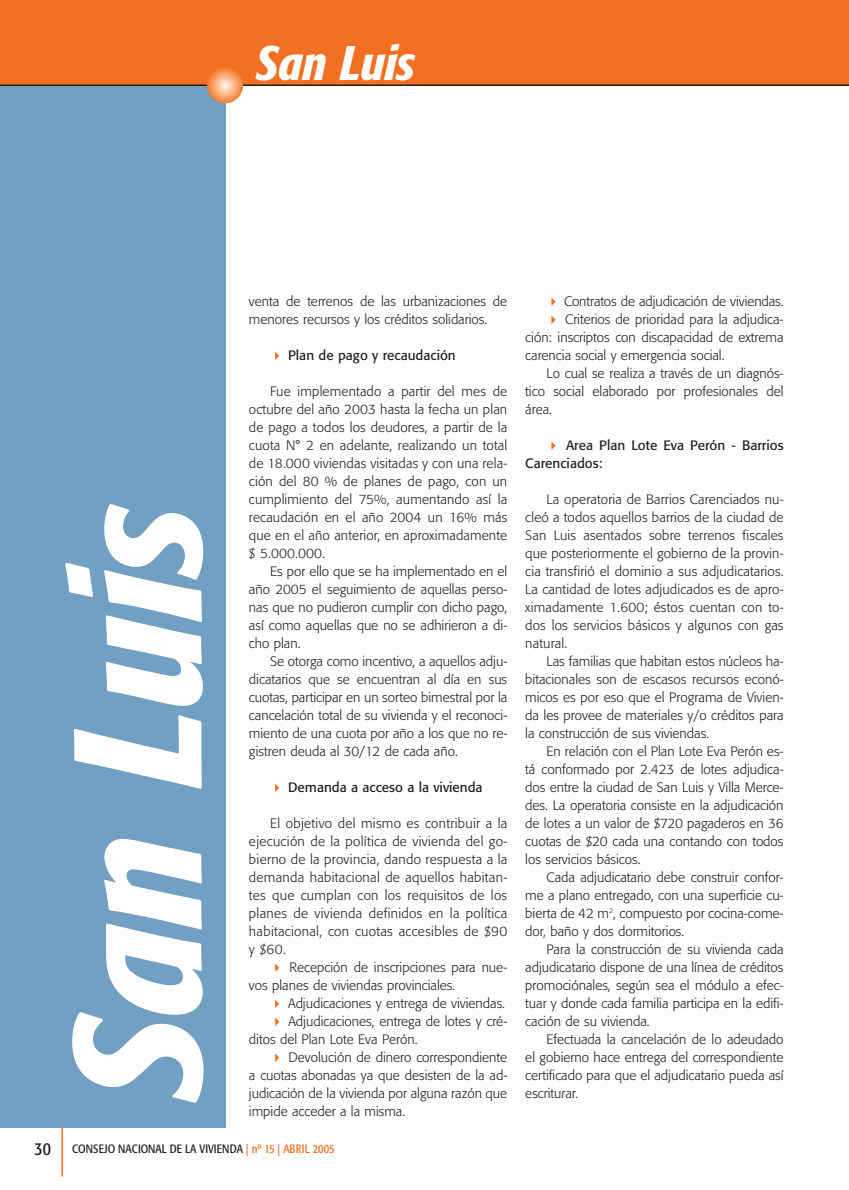
<style>
.page{position:relative;width:849px;height:1190px;background:#fff}
.page>*{position:absolute;margin:0;border:0;box-sizing:border-box;transform-origin:0 0}
.t1{font:italic 500 condensed 180px "Formata";color:#fff}
.t2{font:italic 500 condensed 48px "Formata";color:#fff}
.t3{font:300 13.5px/18px "Formata";color:#231f20;text-align:justify}
.t4{font:13.5px/18px "Formata";color:#231f20}
.t5{font:condensed 12px "Formata";color:#231f20}
.s1{font-size:18px}
.s2{color:#f36f21}
</style>
<div class="page">
<div style="left:0;top:85px;width:225px;height:1042px;background:#72a0c2"></div>
<hr style="left:62px;top:1127px;width:1px;height:49px;background:#f36f21">
<div style="left:0;top:0;width:849px;height:85px;background:#f36f21"></div>
<hr style="left:0;top:84px;width:849px;height:2px;background:#231f20">
<svg style="left:207px;top:67px;width:36px;height:36px"></svg>
<h2 class="t2" style="left:255px;top:43px;width:161px">San Luis</h2>
<h1 class="t1" style="left:64px;top:1104px;width:606px;rotate:-90deg">San Luis</h1>
<p class="t3" style="left:249px;top:293px;width:260px">venta de terrenos de las urbanizaciones de menores recursos y los créditos solidarios.</p>
<p class="t4" style="left:288px;top:347px;width:169px">Plan de pago y recaudación</p>
<p class="t3" style="left:249px;top:383px;width:260px;text-indent:21px">Fue implementado a partir del mes de octubre del año 2003 hasta la fecha un plan de pago a todos los deudores, a partir de la cuota N° 2 en adelante, realizando un total de 18.000 viviendas visitadas y con una rela&shy;ción del 80 % de planes de pago, con un cumplimiento del 75%, aumentando así la recaudación en el año 2004 un 16% más que en el año anterior, en aproximadamente $ 5.000.000.</p>
<p class="t3" style="left:249px;top:563px;width:260px;text-indent:21px">Es por ello que se ha implementado en el año 2005 el seguimiento de aquellas perso&shy;nas que no pudieron cumplir con dicho pago, así como aquellas que no se adhirieron a di&shy;cho plan.</p>
<p class="t3" style="left:249px;top:653px;width:260px;text-indent:21px">Se otorga como incentivo, a aquellos adju&shy;dicatarios que se encuentran al día en sus cuotas, participar en un sorteo bimestral por la cancelación total de su vivienda y el reconoci&shy;miento de una cuota por año a los que no re&shy;gistren deuda al 30/12 de cada año.</p>
<p class="t4" style="left:288px;top:779px;width:196px">Demanda a acceso a la vivienda</p>
<p class="t3" style="left:249px;top:815px;width:260px;text-indent:21px">El objetivo del mismo es contribuir a la ejecución de la política de vivienda del go&shy;bierno de la provincia, dando respuesta a la demanda habitacional de aquellos habitan&shy;tes que cumplan con los requisitos de los planes de vivienda definidos en la política habitacional, con cuotas accesibles de $90 y $60.</p>
<p class="t3" style="left:249px;top:959px;width:260px;text-indent:41px">Recepción de inscripciones para nue&shy;vos planes de viviendas provinciales.</p>
<p class="t3" style="left:288px;top:995px;width:219px">Adjudicaciones y entrega de viviendas.</p>
<p class="t3" style="left:288px;top:1013px;width:220px">Adjudicaciones, entrega de lotes y cré-</p>
<p class="t3" style="left:249px;top:1031px;width:170px">ditos del Plan Lote Eva Perón.</p>
<p class="t3" style="left:289px;top:1049px;width:220px">Devolución de dinero correspondiente</p>
<p class="t3" style="left:249px;top:1067px;width:260px">a cuotas abonadas ya que desisten de la ad-</p>
<p class="t3" style="left:249px;top:1085px;width:260px">judicación de la vivienda por alguna razón que</p>
<p class="t3" style="left:249px;top:1103px;width:158px">impide acceder a la misma.</p>
<p class="t5" style="left:35px;top:1143px;width:302px"><span class="s1">30</span> CONSEJO NACIONAL DE LA VIVIENDA <span class="s2">| nº 15 | ABRIL 2005</span></p>
<p class="t3" style="left:564px;top:293px;width:221px">Contratos de adjudicación de viviendas.</p>
<p class="t3" style="left:565px;top:311px;width:220px">Criterios de prioridad para la adjudica-</p>
<p class="t3" style="left:525px;top:329px;width:260px">ción: inscriptos con discapacidad de extrema</p>
<p class="t3" style="left:525px;top:347px;width:201px">carencia social y emergencia social.</p>
<p class="t3" style="left:547px;top:365px;width:239px">Lo cual se realiza a través de un diagnós-</p>
<p class="t3" style="left:525px;top:383px;width:260px">tico social elaborado por profesionales del</p>
<p class="t3" style="left:525px;top:401px;width:28px">área.</p>
<p class="t4" style="left:525px;top:437px;width:260px;text-indent:41px">Area Plan Lote Eva Perón - Barrios<br>Carenciados:</p>
<p class="t3" style="left:525px;top:491px;width:260px;text-indent:21px">La operatoria de Barrios Carenciados nu&shy;cleó a todos aquellos barrios de la ciudad de San Luis asentados sobre terrenos fiscales que posteriormente el gobierno de la provin&shy;cia transfirió el dominio a sus adjudicatarios.<br>La cantidad de lotes adjudicados es de apro&shy;ximadamente 1.600; éstos cuentan con to&shy;dos los servicios básicos y algunos con gas natural.</p>
<p class="t3" style="left:525px;top:653px;width:260px;text-indent:21px">Las familias que habitan estos núcleos ha&shy;bitacionales son de escasos recursos econó&shy;micos es por eso que el Programa de Vivien&shy;da les provee de materiales y/o créditos para la construcción de sus viviendas.</p>
<p class="t3" style="left:525px;top:743px;width:260px;text-indent:21px">En relación con el Plan Lote Eva Perón es&shy;tá conformado por 2.423 de lotes adjudica&shy;dos entre la ciudad de San Luis y Villa Merce&shy;des. La operatoria consiste en la adjudicación de lotes a un valor de $720 pagaderos en 36 cuotas de $20 cada una contando con todos los servicios básicos.</p>
<p class="t3" style="left:525px;top:869px;width:260px;text-indent:21px">Cada adjudicatario debe construir confor&shy;me a plano entregado, con una superficie cu&shy;bierta de 42 m<sup>2</sup>, compuesto por cocina-come&shy;dor, baño y dos dormitorios.</p>
<p class="t3" style="left:525px;top:941px;width:260px;text-indent:21px">Para la construcción de su vivienda cada adjudicatario dispone de una línea de créditos promociónales, según sea el módulo a efec&shy;tuar y donde cada familia participa en la edifi&shy;cación de su vivienda.</p>
<p class="t3" style="left:525px;top:1031px;width:260px;text-indent:21px">Efectuada la cancelación de lo adeudado el gobierno hace entrega del correspondiente certificado para que el adjudicatario pueda así escriturar.</p>
</div>
